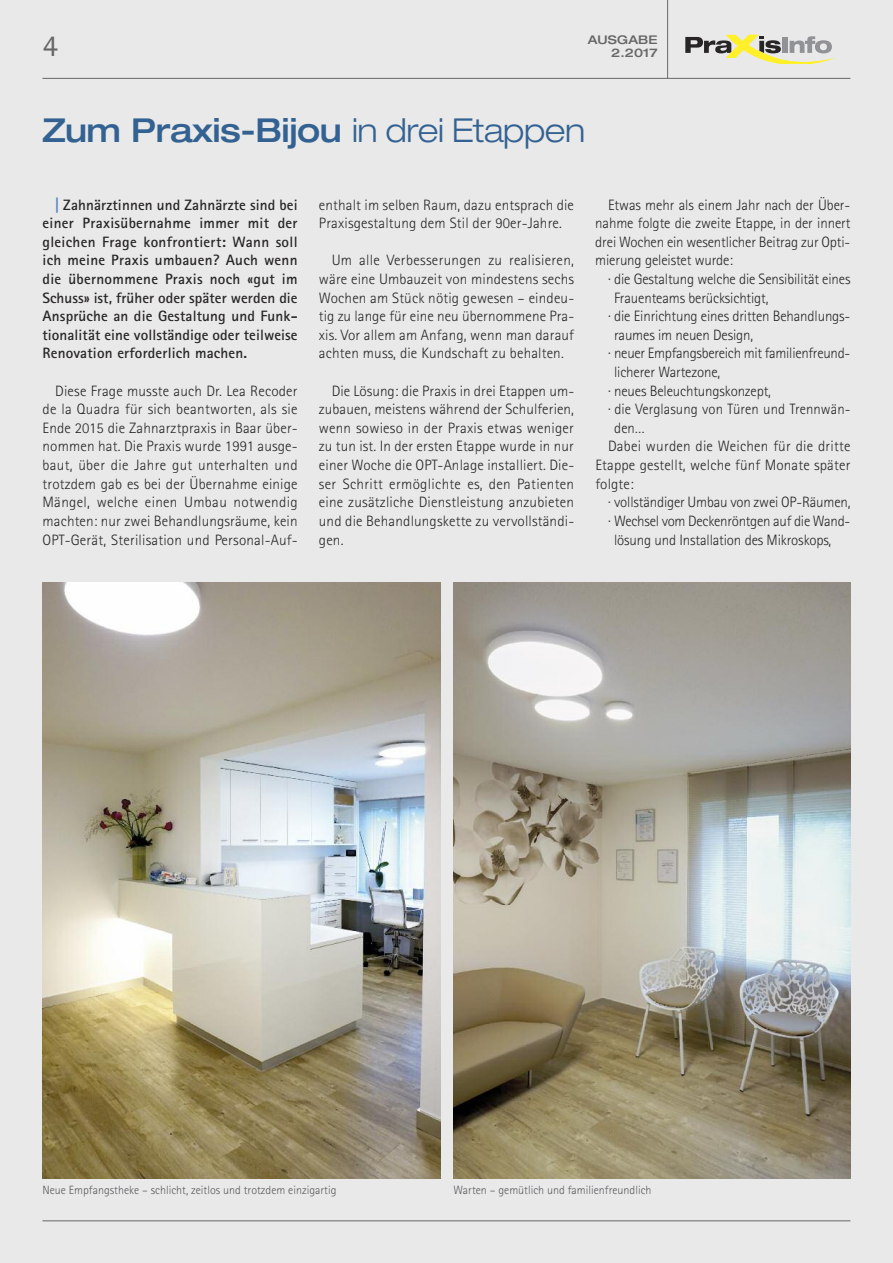
<style>
.page{position:relative;width:893px;height:1263px;background:#e9e9e9}
.page>*{position:absolute;margin:0;border:0;box-sizing:border-box;transform-origin:0 0}
.t1{font:500 expanded 33px "Helvetica Neue";letter-spacing:-.015em;color:#336292}
.t2{font:30.6px "Rotis Sans Serif Std";color:#686767}
.t3{font:300 15px/18.6px "Rotis Sans Serif Std";letter-spacing:-.01em;color:#272526;text-align:justify}
.t4{font:700 15px/18.6px "Rotis Sans Serif Std";letter-spacing:.01em;color:#272526;text-align:justify}
.t5{font:300 15px/18.6px "Rotis Sans Serif Std";letter-spacing:.01em;color:#272526}
.t6{font:300 12px "Rotis Sans Serif Std";color:#57585b}
.t7{font:500 expanded 12px "Helvetica Neue";letter-spacing:.01em;color:#686767}
.s1{font-weight:300}
.s2{color:#4e82c2}
</style>
<div class="page">
<svg style="left:685px;top:35px;width:150px;height:28px"></svg>
<hr style="left:667px;top:0;width:1px;height:78px;background:#686767">
<hr style="left:43px;top:78px;width:807px;height:1px;background:#686767">
<hr style="left:43px;top:1220px;width:807px;height:1px;background:#686767">
<img style="left:43px;top:582px;width:398px;height:596px">
<img style="left:454px;top:582px;width:396px;height:596px">
<p class="t7" style="left:588px;top:35px;width:71px">AUSGABE</p>
<h2 class="t2" style="left:42px;top:35px;width:17px">4</h2>
<p class="t7" style="left:611px;top:49px;width:48px">2.2017</p>
<h1 class="t1" style="left:43px;top:118px;width:544px">Zum Praxis-Bijou <span class="s1">in drei Etappen</span></h1>
<p class="t4" style="left:43px;top:197px;width:257px;text-indent:13px"><span class="s2">|</span> Zahnärztinnen und Zahnärzte sind bei einer Praxisübernahme immer mit der gleichen Frage konfrontiert: Wann soll ich meine Praxis umbauen? Auch wenn die übernommene Praxis noch «gut im Schuss» ist, früher oder später werden die Ansprüche an die Gestaltung und Funk&shy;tionalität eine vollständige oder teilweise Renovation erforderlich machen.</p>
<p class="t3" style="left:43px;top:383px;width:257px;text-indent:13px">Diese Frage musste auch Dr. Lea Recoder de la Quadra für sich beantworten, als sie Ende 2015 die Zahnarztpraxis in Baar über&shy;nommen hat. Die Praxis wurde 1991 ausge&shy;baut, über die Jahre gut unterhalten und trotzdem gab es bei der Übernahme einige Mängel, welche einen Umbau notwendig machten: nur zwei Behandlungsräume, kein OPT-Gerät, Sterilisation und Personal-Auf-</p>
<p class="t5" style="left:319px;top:197px;width:257px">enthalt im selben Raum, dazu entsprach die<br>Praxisgestaltung dem Stil der 90er-Jahre.</p>
<p class="t3" style="left:319px;top:252px;width:257px;text-indent:13px">Um alle Verbesserungen zu realisieren, wäre eine Umbauzeit von mindestens sechs Wochen am Stück nötig gewesen – eindeu&shy;tig zu lange für eine neu übernommene Pra&shy;xis. Vor allem am Anfang, wenn man darauf achten muss, die Kundschaft zu behalten.</p>
<p class="t3" style="left:319px;top:383px;width:257px;text-indent:13px">Die Lösung: die Praxis in drei Etappen um&shy;zubauen, meistens während der Schulferien, wenn sowieso in der Praxis etwas weniger zu tun ist. In der ersten Etappe wurde in nur einer Woche die OPT-Anlage installiert. Die&shy;ser Schritt ermöglichte es, den Patienten eine zusätzliche Dienstleistung anzubieten und die Behandlungskette zu vervollständi&shy;gen.</p>
<p class="t3" style="left:595px;top:197px;width:257px;text-indent:13px">Etwas mehr als einem Jahr nach der Über&shy;nahme folgte die zweite Etappe, in der innert drei Wochen ein wesentlicher Beitrag zur Opti&shy;mierung geleistet wurde:</p>
<p class="t3" style="left:608px;top:271px;width:244px">· die Gestaltung welche die Sensibilität eines</p>
<p class="t3" style="left:614px;top:290px;width:156px">Frauenteams berücksichtigt,</p>
<p class="t3" style="left:608px;top:308px;width:244px">· die Einrichtung eines dritten Behandlungs-</p>
<p class="t3" style="left:614px;top:327px;width:141px">raumes im neuen Design,</p>
<p class="t3" style="left:608px;top:345px;width:244px">· neuer Empfangsbereich mit familienfreund-</p>
<p class="t3" style="left:614px;top:364px;width:108px">licherer Wartezone,</p>
<p class="t3" style="left:608px;top:383px;width:164px">· neues Beleuchtungskonzept,</p>
<p class="t3" style="left:608px;top:401px;width:244px">· die Verglasung von Türen und Trennwän-</p>
<p class="t3" style="left:614px;top:420px;width:32px">den…</p>
<p class="t5" style="left:608px;top:438px;width:244px">Dabei wurden die Weichen für die dritte</p>
<p class="t5" style="left:595px;top:457px;width:257px">Etappe gestellt, welche fünf Monate später</p>
<p class="t3" style="left:595px;top:476px;width:40px">folgte:</p>
<p class="t3" style="left:608px;top:494px;width:244px">· vollständiger Umbau von zwei OP-Räumen,</p>
<p class="t3" style="left:608px;top:513px;width:244px">· Wechsel vom Deckenröntgen auf die Wand-</p>
<p class="t3" style="left:614px;top:531px;width:219px">lösung und Installation des Mikroskops,</p>
<p class="t6" style="left:43px;top:1186px;width:295px">Neue Empfangstheke – schlicht, zeitlos und trotzdem einzigartig</p>
<p class="t6" style="left:454px;top:1186px;width:199px">Warten – gemütlich und familienfreundlich</p>
</div>
